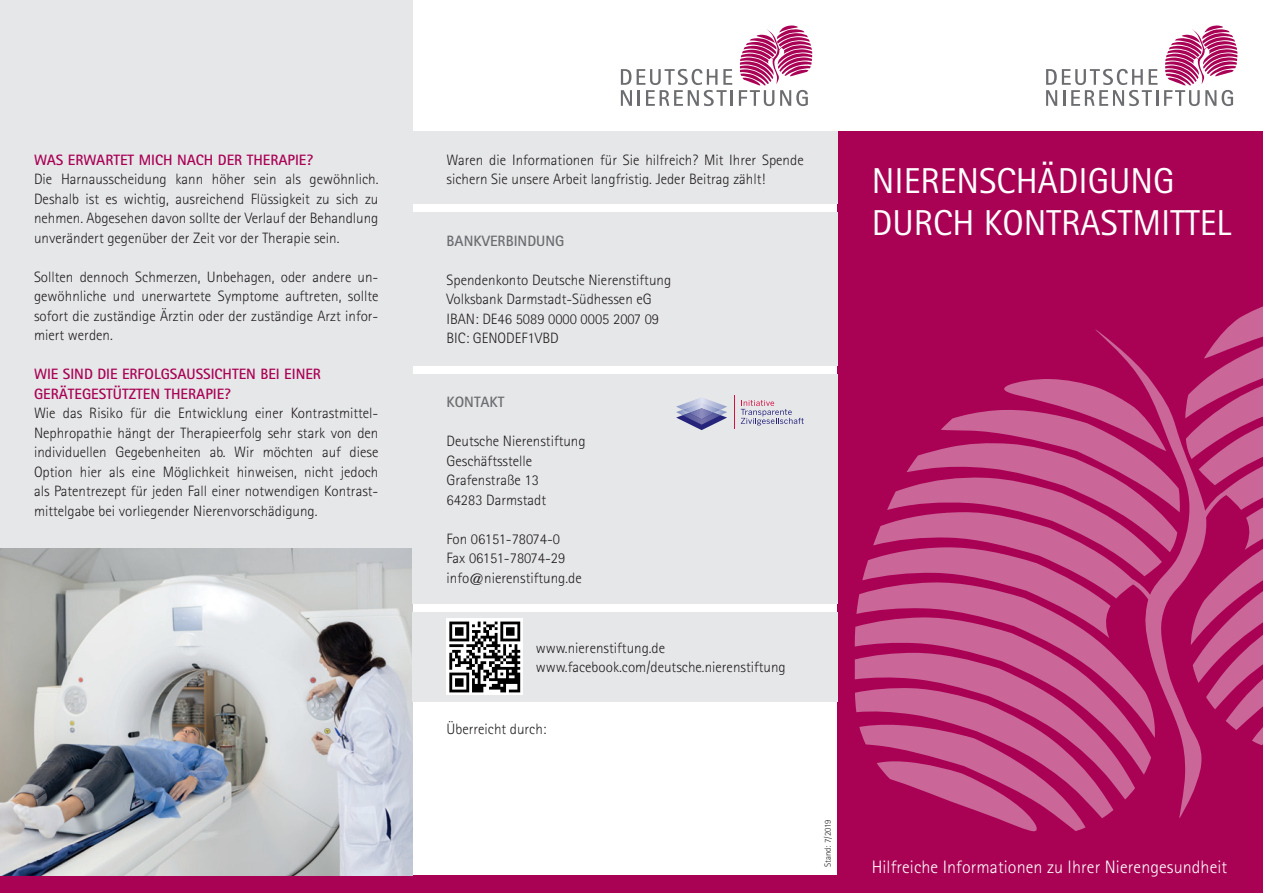
<style>
.page{position:relative;width:1263px;height:893px;background:#fff}
.page>*{position:absolute;margin:0;border:0;box-sizing:border-box;transform-origin:0 0}
.DNS_HEAD_Gross{font:36px/42px "Rotis Sans Serif";color:#fff}
.DNS_Text{font:300 18px "Rotis Sans Serif";letter-spacing:.005em;color:#fff}
.DNS_Text-2{font:300 15px/19.5px "Rotis Sans Serif";color:#231f20;text-align:justify}
.DNS_Sub_rot{font:700 15px/19.5px "Rotis Sans Serif";color:#a90255}
.DNS_Sub{font:700 15px "Rotis Sans Serif";color:#6c6d70}
.DNS_Text-3{font:300 9px "Rotis Sans Serif";color:#231f20}
</style>
<div class="page">
<div style="left:0;top:0;width:412px;height:876px;background:#e6e7e9"></div>
<svg style="left:1046px;top:69px;width:112px;height:37px"></svg>
<svg style="left:1164px;top:25px;width:73px;height:81px"></svg>
<div style="left:838px;top:132px;width:425px;height:761px;background:#a90255"></div>
<svg style="left:855px;top:306px;width:408px;height:526px"></svg>
<div style="left:0;top:876px;width:867px;height:17px;background:#a90255"></div>
<img style="left:0;top:549px;width:412px;height:327px">
<div style="left:412px;top:132px;width:426px;height:72px;background:#e6e7e9"></div>
<svg style="left:621px;top:69px;width:112px;height:37px"></svg>
<svg style="left:739px;top:25px;width:73px;height:81px"></svg>
<div style="left:412px;top:612px;width:426px;height:90px;background:#e6e7e9"></div>
<div style="left:412px;top:213px;width:426px;height:153px;background:#e6e7e9"></div>
<div style="left:412px;top:374px;width:426px;height:230px;background:#e6e7e9"></div>
<svg style="left:446px;top:619px;width:77px;height:76px"></svg>
<svg style="left:449px;top:621px;width:71px;height:71px;background:#767676"></svg>
<svg style="left:676px;top:398px;width:51px;height:32px"></svg>
<img style="left:682px;top:403px;width:39px;height:10px">
<img style="left:689px;top:408px;width:25px;height:11px">
<svg style="left:741px;top:400px;width:63px;height:25px"></svg>
<hr style="left:734px;top:395px;width:1px;height:34px;background:#d71043">
<p class="DNS_Sub_rot" style="left:34px;top:150px;width:281px">WAS ERWARTET MICH NACH DER THERAPIE?</p>
<p class="DNS_Text-2" style="left:34px;top:170px;width:346px">Die Harnausscheidung kann höher sein als gewöhnlich.<br>Deshalb ist es wichtig, ausreichend Flüssigkeit zu sich zu nehmen. Abgesehen davon sollte der Verlauf der Behandlung unverändert gegenüber der Zeit vor der Therapie sein.</p>
<p class="DNS_Text-2" style="left:34px;top:267px;width:346px">Sollten dennoch Schmerzen, Unbehagen, oder andere un&shy;gewöhnliche und unerwartete Symptome auftreten, sollte sofort die zuständige Ärztin oder der zuständige Arzt infor&shy;miert werden.</p>
<p class="DNS_Sub_rot" style="left:34px;top:364px;width:288px">WIE SIND DIE ERFOLGSAUSSICHTEN BEI EINER<br>GERÄTEGESTÜTZTEN THERAPIE?</p>
<p class="DNS_Text-2" style="left:34px;top:404px;width:346px">Wie das Risiko für die Entwicklung einer Kontrastmittel-Nephropathie hängt der Therapieerfolg sehr stark von den individuellen Gegebenheiten ab. Wir möchten auf diese Option hier als eine Möglichkeit hinweisen, nicht jedoch als Patentrezept für jeden Fall einer notwendigen Kontrast&shy;mittelgabe bei vorliegender Nierenvorschädigung.</p>
<p class="DNS_Text-2" style="left:446px;top:150px;width:359px">Waren die Informationen für Sie hilfreich? Mit Ihrer Spende sichern Sie unsere Arbeit langfristig. Jeder Beitrag zählt!</p>
<p class="DNS_Sub" style="left:446px;top:231px;width:119px">BANKVERBINDUNG</p>
<p class="DNS_Text-2" style="left:446px;top:270px;width:226px">Spendenkonto Deutsche Nierenstiftung</p>
<p class="DNS_Text-2" style="left:446px;top:289px;width:207px">Volksbank Darmstadt-Südhessen eG</p>
<p class="DNS_Text-2" style="left:446px;top:309px;width:214px">IBAN: DE46 5089 0000 0005 2007 09</p>
<p class="DNS_Text-2" style="left:446px;top:328px;width:114px">BIC: GENODEF1VBD</p>
<p class="DNS_Sub" style="left:446px;top:393px;width:60px">KONTAKT</p>
<p class="DNS_Text-2" style="left:446px;top:431px;width:141px">Deutsche Nierenstiftung</p>
<p class="DNS_Text-2" style="left:446px;top:451px;width:87px">Geschäftsstelle</p>
<p class="DNS_Text-2" style="left:446px;top:470px;width:94px">Grafenstraße 13</p>
<p class="DNS_Text-2" style="left:446px;top:490px;width:101px">64283 Darmstadt</p>
<p class="DNS_Text-2" style="left:446px;top:529px;width:115px">Fon 06151-78074-0</p>
<p class="DNS_Text-2" style="left:446px;top:548px;width:120px">Fax 06151-78074-29</p>
<p class="DNS_Text-2" style="left:446px;top:568px;width:137px">info@nierenstiftung.de</p>
<p class="DNS_Text-2" style="left:536px;top:638px;width:131px">www.nierenstiftung.de</p>
<p class="DNS_Text-2" style="left:536px;top:658px;width:251px">www.facebook.com/deutsche.nierenstiftung</p>
<p class="DNS_Text-2" style="left:446px;top:719px;width:102px">Überreicht durch:</p>
<p class="DNS_Text-3" style="left:822px;top:867px;width:49px;rotate:-90deg">Stand: 7/2019</p>
<p class="DNS_HEAD_Gross" style="left:872px;top:160px;width:361px">NIERENSCHÄDIGUNG<br>DURCH KONTRASTMITTEL</p>
<p class="DNS_Text" style="left:872px;top:856px;width:357px">Hilfreiche Informationen zu Ihrer Nierengesundheit</p>
</div>
